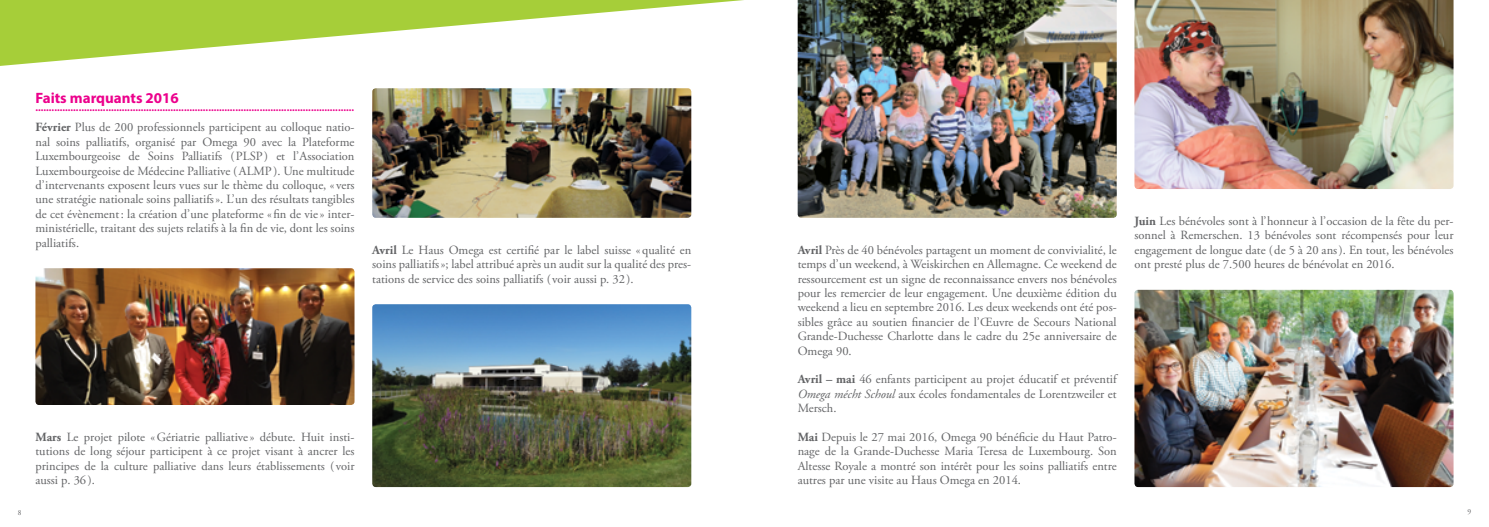
<style>
.page{position:relative;width:1489px;height:527px;background:#fff}
.page>*{position:absolute;margin:0;border:0;box-sizing:border-box;transform-origin:0 0}
.t1{font:700 15px "Myriad Pro";color:#ec008c}
.t2{font:12.5px/14.4px "Adobe Garamond Pro";color:#636466;text-align:justify}
.t3{font:700 10px "Myriad Pro";color:#ec008c}
.t4{font:7.5px "Adobe Garamond Pro";color:#636466}
.s1{font-weight:700}
.s2{font-style:italic}
</style>
<div class="page">
<svg style="left:0;top:0;width:744px;height:66px;fill:#a7ce3d"></svg>
<img style="left:1134px;top:289px;width:319px;height:197px">
<img style="left:372px;top:304px;width:319px;height:182px">
<img style="left:35px;top:268px;width:319px;height:136px">
<img style="left:1134px;top:0;width:319px;height:189px">
<img style="left:372px;top:88px;width:319px;height:130px">
<img style="left:797px;top:0;width:319px;height:218px">
<p class="t1" style="left:35px;top:88px;width:145px">Faits marquants 2016</p>
<p class="t3" style="left:35px;top:101px;width:320px">......................................................................................................................</p>
<p class="t2" style="left:35px;top:121px;width:320px"><span class="s1">Février</span> Plus de 200 professionnels participent au colloque natio&shy;nal soins palliatifs, organisé par Omega 90 avec la Plateforme Luxembourgeoise de Soins Palliatifs (PLSP) et l’Association Luxembourgeoise de Médecine Palliative (ALMP). Une multitude d’intervenants exposent leurs vues sur le thème du colloque, « vers une stratégie nationale soins palliatifs». L’un des résultats tangibles de cet évènement: la création d’une plateforme «fin de vie» inter&shy;ministérielle, traitant des sujets relatifs à la fin de vie, dont les soins palliatifs.</p>
<p class="t2" style="left:35px;top:430px;width:320px"><span class="s1">Mars</span> Le projet pilote «Gériatrie palliative» débute. Huit insti&shy;tutions de long séjour participent à ce projet visant à ancrer les principes de la culture palliative dans leurs établissements ( voir aussi p. 36).</p>
<p class="t2" style="left:372px;top:243px;width:320px"><span class="s1">Avril</span> Le Haus Omega est certifié par le label suisse « qualité en soins palliatifs»; label attribué après un audit sur la qualité des pres&shy;tations de service des soins palliatifs ( voir aussi p. 32 ).</p>
<p class="t2" style="left:797px;top:243px;width:320px"><span class="s1">Avril</span> Près de 40 bénévoles partagent un moment de convivialité, le temps d’un weekend, à Weiskirchen en Allemagne. Ce weekend de ressourcement est un signe de reconnaissance envers nos bénévoles pour les remercier de leur engagement. Une deuxième édition du weekend a lieu en septembre 2016. Les deux weekends ont été pos&shy;sibles grâce au soutien financier de l’Œuvre de Secours National Grande-Duchesse Charlotte dans le cadre du 25e anniversaire de Omega 90.</p>
<p class="t2" style="left:797px;top:372px;width:320px"><span class="s1">Avril – mai</span> 46 enfants participent au projet éducatif et préventif <span class="s2">Omega mécht Schoul</span> aux écoles fondamentales de Lorentzweiler et Mersch.</p>
<p class="t2" style="left:797px;top:430px;width:320px"><span class="s1">Mai</span> Depuis le 27 mai 2016, Omega 90 bénéficie du Haut Patro&shy;nage de la Grande-Duchesse Maria Teresa de Luxembourg. Son Altesse Royale a montré son intérêt pour les soins palliatifs entre autres par une visite au Haus Omega en 2014.</p>
<p class="t2" style="left:1134px;top:214px;width:320px"><span class="s1">Juin</span> Les bénévoles sont à l’honneur à l’occasion de la fête du per&shy;sonnel à Remerschen. 13 bénévoles sont récompensés pour leur engagement de longue date (de 5 à 20 ans). En tout, les bénévoles ont presté plus de 7.500 heures de bénévolat en 2016.</p>
<p class="t4" style="left:18px;top:507px;width:5px">8</p>
<p class="t4" style="left:1467px;top:507px;width:5px">9</p>
</div>
